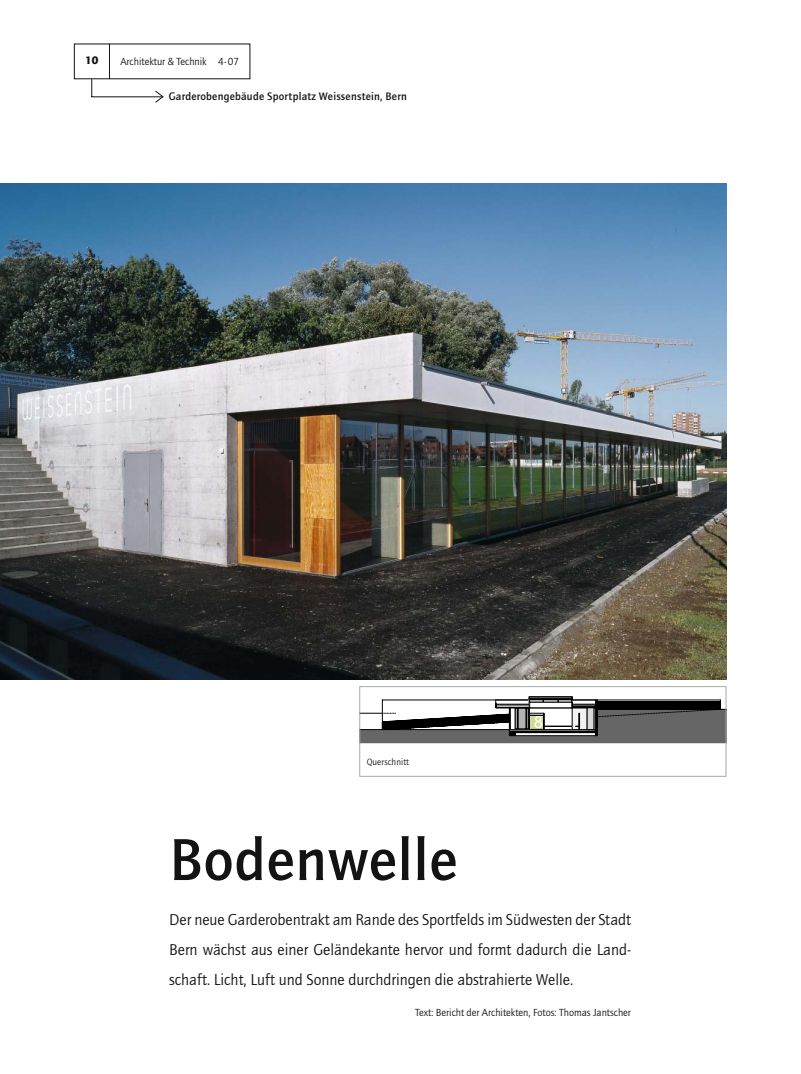
<style>
.page{position:relative;width:801px;height:1074px;background:#fff}
.page>*{position:absolute;margin:0;border:0;box-sizing:border-box;transform-origin:0 0}
.t1{font:500 61.25px "Quay Sans EF";letter-spacing:.01em;color:#141314}
.t2{font:300 16.5px "DIN Neuzeit Grotesk";color:#fff}
.t3{font:16.25px/30px "Quay Sans EF";color:#141314;text-align:justify}
.t4{font:500 11.25px "Quay Sans EF";letter-spacing:.02em;color:#141314}
.t5{font:900 11.25px "Quay Sans EF";color:#141314}
.t6{font:10.62px "Quay Sans EF";color:#141314}
.t7{font:9.38px "Quay Sans EF";letter-spacing:.01em;color:#141314}
</style>
<div class="page">
<img style="left:0;top:184px;width:726px;height:495px">
<hr style="left:109px;top:44px;width:1px;height:35px;background:#141314">
<svg style="left:91px;top:79px;width:1px;height:17px"></svg>
<hr style="left:91px;top:96px;width:71px;height:1px;background:#141314">
<svg style="left:155px;top:90px;width:9px;height:13px"></svg>
<div style="left:529px;top:696px;width:44px;height:1px;border:1px solid #000"></div>
<svg style="left:362px;top:697px;width:362px;height:46px"></svg>
<div style="left:594px;top:707px;width:2px;height:22px;border:1px solid #000"></div>
<div style="left:360px;top:686px;width:366px;height:90px;border:1px solid #a8aaac"></div>
<p class="t5" style="left:85px;top:54px;width:15px">10</p>
<p class="t6" style="left:120px;top:57px;width:120px">Architektur &amp; Technik 4-07</p>
<p class="t4" style="left:169px;top:92px;width:240px">Garderobengebäude Sportplatz Weissenstein, Bern</p>
<p class="t7" style="left:367px;top:758px;width:44px">Querschnitt</p>
<p class="t2" style="left:534px;top:715px;width:10px">8</p>
<h1 class="t1" style="left:169px;top:836px;width:290px">Bodenwelle</h1>
<p class="t3" style="left:169px;top:906px;width:463px">Der neue Garderobentrakt am Rande des Sportfelds im Südwesten der Stadt Bern wächst aus einer Geländekante hervor und formt dadurch die Land&shy;schaft. Licht, Luft und Sonne durchdringen die abstrahierte Welle.</p>
<p class="t6" style="left:415px;top:1008px;width:217px">Text: Bericht der Architekten, Fotos: Thomas Jantscher</p>
</div>
